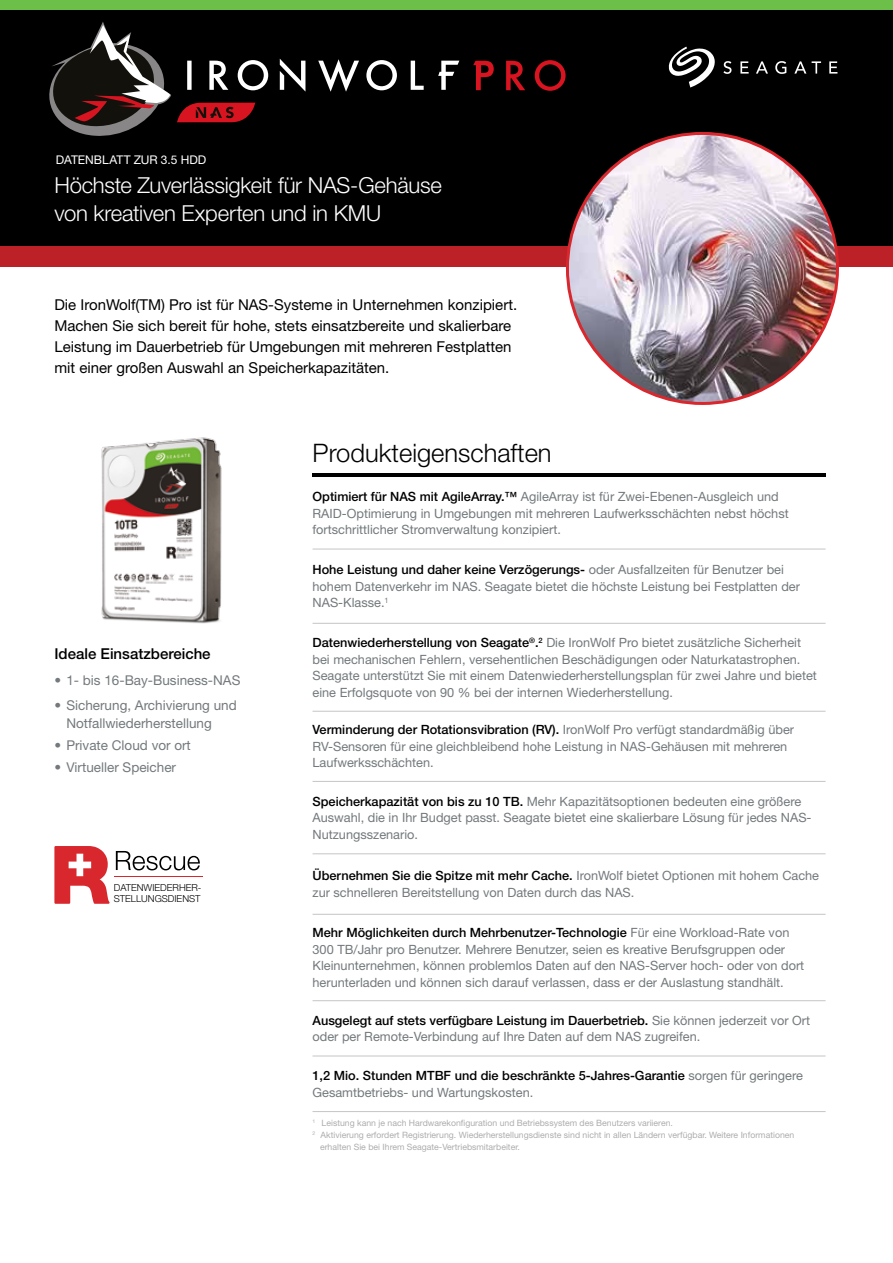
<style>
.page{position:relative;width:893px;height:1263px;background:#fff}
.page>*{position:absolute;margin:0;border:0;box-sizing:border-box;transform-origin:0 0}
.t1{font:300 25.5px "Helvetica Neue LT Std";color:#000}
.t2{font:300 22.05px/28.5px "Helvetica Neue LT Std";letter-spacing:-.01em;color:#fff}
.t3{font:15px/21px "Helvetica Neue LT Std";color:#000}
.t4{font:500 15px "Helvetica Neue LT Std";color:#000}
.t5{font:13.5px/18px "Helvetica Neue LT Std";color:#73797c}
.t6{font:12.75px/16.5px "Helvetica Neue LT Std";color:#73797c}
.t7{font:500 12.75px/16.5px "Helvetica Neue LT Std";color:#000}
.t8{font:12px "Helvetica Neue LT Std";letter-spacing:.005em;color:#fff}
.t9{font:300 9.6px/11.6px "Helvetica Neue";color:#000}
.t10{font:8.7px "Helvetica Neue LT Std";color:#adadaf}
.s1{font-weight:500;color:#000}
.s2{font-weight:400;color:#73797c}
</style>
<div class="page">
<div style="left:0;top:9px;width:893px;height:246px;background:#000"></div>
<div style="left:0;top:0;width:893px;height:9px;background:#6cc04a"></div>
<div style="left:0;top:246px;width:893px;height:21px;background:#bb2127"></div>
<img style="left:567px;top:133px;width:270px;height:270px;border-radius:135px">
<svg style="left:723px;top:61px;width:8px;height:13px"></svg>
<svg style="left:740px;top:61px;width:9px;height:13px"></svg>
<svg style="left:756px;top:61px;width:12px;height:13px"></svg>
<svg style="left:775px;top:61px;width:11px;height:13px"></svg>
<svg style="left:794px;top:61px;width:12px;height:13px"></svg>
<svg style="left:812px;top:61px;width:9px;height:13px"></svg>
<svg style="left:829px;top:61px;width:8px;height:13px"></svg>
<svg style="left:669px;top:47px;width:46px;height:41px"></svg>
<svg style="left:49px;top:22px;width:122px;height:114px"></svg>
<svg style="left:187px;top:59px;width:272px;height:33px"></svg>
<svg style="left:177px;top:103px;width:78px;height:19px"></svg>
<svg style="left:473px;top:61px;width:21px;height:29px"></svg>
<svg style="left:535px;top:60px;width:31px;height:31px"></svg>
<svg style="left:506px;top:61px;width:19px;height:29px"></svg>
<img style="left:101px;top:437px;width:121px;height:187px">
<svg style="left:116px;top:851px;width:84px;height:19px"></svg>
<hr style="left:114px;top:876px;width:89px;height:1px;background:#d9272e">
<svg style="left:54px;top:846px;width:56px;height:57px"></svg>
<hr style="left:313px;top:473px;width:513px;height:3px;background:#000">
<hr style="left:313px;top:549px;width:513px;height:1px;background:#c5c5c6">
<hr style="left:313px;top:623px;width:513px;height:1px;background:#c5c5c6">
<hr style="left:313px;top:711px;width:513px;height:1px;background:#c5c5c6">
<hr style="left:313px;top:781px;width:513px;height:1px;background:#c5c5c6">
<hr style="left:313px;top:853px;width:513px;height:1px;background:#c5c5c6">
<hr style="left:313px;top:914px;width:513px;height:1px;background:#c5c5c6">
<hr style="left:313px;top:1000px;width:513px;height:1px;background:#c5c5c6">
<hr style="left:313px;top:1055px;width:513px;height:1px;background:#c5c5c6">
<hr style="left:313px;top:1111px;width:513px;height:1px;background:#c5c5c6">
<p class="t8" style="left:56px;top:152px;width:152px">DATENBLATT ZUR 3.5 HDD</p>
<h2 class="t2" style="left:54px;top:170px;width:389px">Höchste Zuverlässigkeit für NAS-Gehäuse von kreativen Experten und in KMU</h2>
<p class="t3" style="left:54px;top:294px;width:464px">Die IronWolf(TM) Pro ist für NAS-Systeme in Unternehmen konzipiert.<br>Machen Sie sich bereit für hohe, stets einsatzbereite und skalierbare Leistung im Dauerbetrieb für Umgebungen mit mehreren Festplatten mit einer großen Auswahl an Speicherkapazitäten.</p>
<p class="t4" style="left:54px;top:645px;width:158px">Ideale Einsatzbereiche</p>
<p class="t5" style="left:54px;top:671px;width:188px">• 1- bis 16-Bay-Business-NAS</p>
<p class="t5" style="left:66px;top:696px;width:172px;text-indent:-12px">• Sicherung, Archivierung und<br>Notfallwiederherstellung</p>
<p class="t5" style="left:54px;top:736px;width:138px">• Private Cloud vor ort</p>
<p class="t5" style="left:54px;top:758px;width:123px">• Virtueller Speicher</p>
<p class="t9" style="left:114px;top:881px;width:89px">DATENWIEDERHER-<br>STELLUNGSDIENST</p>
<h1 class="t1" style="left:313px;top:438px;width:241px">Produkteigenschaften</h1>
<p class="t6" style="left:313px;top:488px;width:478px"><span class="s1">Optimiert für NAS mit AgileArray.™</span> AgileArray ist für Zwei-Ebenen-Ausgleich und<br>RAID-Optimierung in Umgebungen mit mehreren Laufwerksschächten nebst höchst fortschrittlicher Stromverwaltung konzipiert.</p>
<p class="t6" style="left:313px;top:561px;width:489px"><span class="s1">Hohe Leistung und daher keine Verzögerungs-</span> oder Ausfallzeiten für Benutzer bei hohem Datenverkehr im NAS. Seagate bietet die höchste Leistung bei Festplatten der<br>NAS-Klasse.<sup>1</sup></p>
<p class="t6" style="left:313px;top:634px;width:506px"><span class="s1">Datenwiederherstellung von Seagate</span><sup>®</sup><span class="s1">.</span><sup>2</sup> Die IronWolf Pro bietet zusätzliche Sicherheit bei mechanischen Fehlern, versehentlichen Beschädigungen oder Naturkatastrophen.<br>Seagate unterstützt Sie mit einem Datenwiederherstellungsplan für zwei Jahre und bietet eine Erfolgsquote von 90 % bei der internen Wiederherstellung.</p>
<p class="t6" style="left:313px;top:721px;width:483px"><span class="s1">Verminderung der Rotationsvibration (RV).</span> IronWolf Pro verfügt standardmäßig über<br>RV-Sensoren für eine gleichbleibend hohe Leistung in NAS-Gehäusen mit mehreren<br>Laufwerksschächten.</p>
<p class="t6" style="left:313px;top:793px;width:500px"><span class="s1">Speicherkapazität von bis zu 10 TB.</span> Mehr Kapazitätsoptionen bedeuten eine größere<br>Auswahl, die in Ihr Budget passt. Seagate bietet eine skalierbare Lösung für jedes NAS-<br>Nutzungsszenario.</p>
<p class="t6" style="left:313px;top:867px;width:508px"><span class="s1">Übernehmen Sie die Spitze mit mehr Cache.</span> IronWolf bietet Optionen mit hohem Cache zur schnelleren Bereitstellung von Daten durch das NAS.</p>
<p class="t6" style="left:313px;top:924px;width:493px"><span class="s1">Mehr Möglichkeiten durch Mehrbenutzer-Technologie</span> Für eine Workload-Rate von 300 TB/Jahr pro Benutzer. Mehrere Benutzer, seien es kreative Berufsgruppen oder Kleinunternehmen, können problemlos Daten auf den NAS-Server hoch- oder von dort herunterladen und können sich darauf verlassen, dass er der Auslastung standhält.</p>
<p class="t6" style="left:313px;top:1012px;width:499px"><span class="s1">Ausgelegt auf stets verfügbare Leistung im Dauerbetrieb.</span> Sie können jederzeit vor Ort oder per Remote-Verbindung auf Ihre Daten auf dem NAS zugreifen.</p>
<p class="t7" style="left:313px;top:1067px;width:492px">1,2 Mio. Stunden MTBF und die beschränkte 5-Jahres-Garantie <span class="s2">sorgen für geringere<br>Gesamtbetriebs- und Wartungskosten.</span></p>
<p class="t10" style="left:313px;top:1117px;width:362px"><sup>1</sup> Leistung kann je nach Hardwarekonfiguration und Betriebssystem des Benutzers variieren.</p>
<p class="t10" style="left:313px;top:1129px;width:483px"><sup>2</sup> Aktivierung erfordert Registrierung. Wiederherstellungsdienste sind nicht in allen Ländern verfügbar. Weitere Informationen</p>
<p class="t10" style="left:320px;top:1141px;width:201px">erhalten Sie bei Ihrem Seagate-Vertriebsmitarbeiter.</p>
</div>
